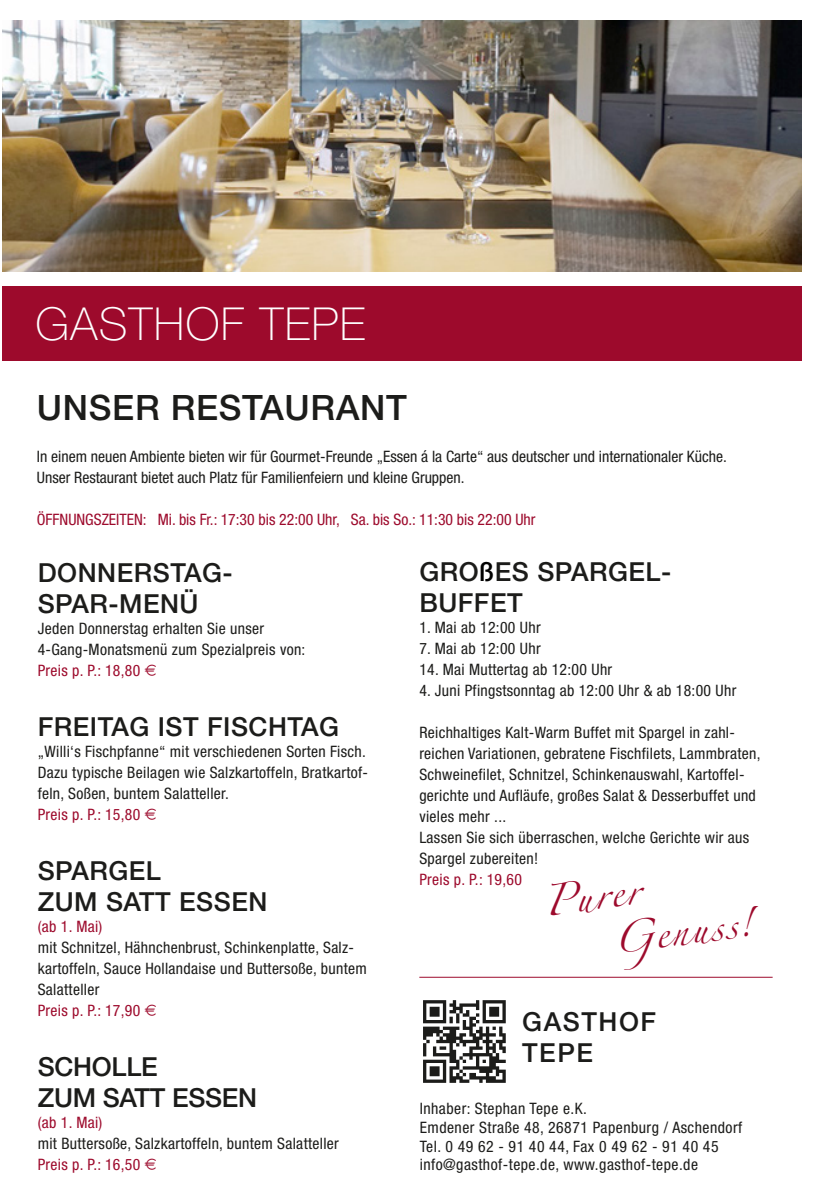
<style>
.page{position:relative;width:839px;height:1191px;background:#fff}
.page>*{position:absolute;margin:0;border:0;box-sizing:border-box;transform-origin:0 0}
.t1{font:100 45.5px "Helvetica Neue";letter-spacing:.03em;color:#fff}
.t2{font:500 35px "Helvetica Neue";letter-spacing:.02em;color:#1c1c1a}
.t3{font:28px/45.1px "Zapfino";color:#9d0a2c}
.t4{font:500 26.25px/31.5px "Helvetica Neue";letter-spacing:.02em;color:#1c1c1a}
.t5{font:500 26.25px/31.5px "Helvetica Neue";letter-spacing:-.01em;color:#1c1c1a}
.t6{font:500 26.25px/31.5px "Helvetica Neue";letter-spacing:.06em;color:#1c1c1a}
.t7{font:condensed 15.75px/21px "Helvetica Neue";letter-spacing:.02em;color:#1c1c1a}
.t8{font:condensed 15.75px/21px "Helvetica Neue";color:#1c1c1a}
.t9{font:condensed 15.75px "Helvetica Neue";color:#9d0a2c}
.t10{font:condensed 15.75px "Helvetica Neue";letter-spacing:.02em;color:#9d0a2c}
.s1{color:#010100}
</style>
<div class="page">
<div style="left:2px;top:286px;width:799px;height:74px;background:#9d0a2c"></div>
<svg style="left:423px;top:1000px;width:82px;height:82px"></svg>
<hr style="left:419px;top:976px;width:353px;height:1px;background:#9d0a2c">
<img style="left:2px;top:21px;width:799px;height:250px">
<h1 class="t1" style="left:35px;top:298px;width:331px">GASTHOF TEPE</h1>
<h2 class="t2" style="left:37px;top:387px;width:371px">UNSER RESTAURANT</h2>
<p class="t8" style="left:37px;top:446px;width:691px">In einem neuen Ambiente bieten wir für Gourmet-Freunde „Essen á la Carte“ aus deutscher und internationaler Küche.<br>Unser Restaurant bietet auch Platz für Familienfeiern und kleine Gruppen.</p>
<p class="t9" style="left:37px;top:510px;width:500px">ÖFFNUNGSZEITEN: Mi. bis Fr.: 17:30 bis 22:00 Uhr, Sa. bis So.: 11:30 bis 22:00 Uhr</p>
<h3 class="t4" style="left:38px;top:556px;width:196px">DONNERSTAG-<br>SPAR-MENÜ</h3>
<p class="t7" style="left:38px;top:618px;width:269px">Jeden Donnerstag erhalten Sie unser<br>4-Gang-Monatsmenü zum Spezialpreis von:</p>
<p class="t10" style="left:38px;top:662px;width:104px">Preis p. P.: 18,80</p>
<h3 class="t4" style="left:38px;top:710px;width:303px">FREITAG IST FISCHTAG</h3>
<p class="t7" style="left:38px;top:741px;width:332px">„Willi‘s Fischpfanne“ mit verschiedenen Sorten Fisch.<br>Dazu typische Beilagen wie Salzkartoffeln, Bratkartof&shy;feln, Soßen, buntem Salatteller.</p>
<p class="t10" style="left:38px;top:805px;width:104px">Preis p. P.: 15,80</p>
<h3 class="t4" style="left:38px;top:854px;width:231px">SPARGEL<br>ZUM SATT ESSEN</h3>
<p class="t9" style="left:38px;top:917px;width:66px">(ab 1. Mai)</p>
<p class="t7" style="left:38px;top:937px;width:330px">mit Schnitzel, Hähnchenbrust, Schinkenplatte, Salz&shy;kartoffeln, Sauce Hollandaise und Buttersoße, buntem<br>Salatteller</p>
<p class="t10" style="left:38px;top:1001px;width:104px">Preis p. P.: 17,90</p>
<h3 class="t5" style="left:38px;top:1050px;width:221px">SCHOLLE<br>ZUM SATT ESSEN</h3>
<p class="t9" style="left:38px;top:1113px;width:66px">(ab 1. Mai)</p>
<p class="t7" style="left:38px;top:1133px;width:302px">mit Buttersoße, Salzkartoffeln, buntem Salatteller</p>
<p class="t10" style="left:38px;top:1155px;width:104px">Preis p. P.: 16,50</p>
<h3 class="t4" style="left:419px;top:555px;width:253px">GRO<span class="s1">ß</span>ES SPARGEL-<br>BUFFET</h3>
<p class="t7" style="left:419px;top:617px;width:123px">1. Mai ab 12:00 Uhr</p>
<p class="t7" style="left:419px;top:638px;width:123px">7. Mai ab 12:00 Uhr</p>
<p class="t7" style="left:419px;top:659px;width:194px">14. Mai Muttertag ab 12:00 Uhr</p>
<p class="t7" style="left:419px;top:680px;width:318px">4. Juni Pfingstsonntag ab 12:00 Uhr &amp; ab 18:00 Uhr</p>
<p class="t7" style="left:419px;top:722px;width:343px">Reichhaltiges Kalt-Warm Buffet mit Spargel in zahl&shy;reichen Variationen, gebratene Fischfilets, Lammbraten, Schweinefilet, Schnitzel, Schinkenauswahl, Kartoffel&shy;gerichte und Aufläufe, großes Salat &amp; Desserbuffet und vieles mehr ...<br>Lassen Sie sich überraschen, welche Gerichte wir aus Spargel zubereiten!</p>
<p class="t10" style="left:419px;top:870px;width:104px">Preis p. P.: 19,60</p>
<h3 class="t3" style="left:605px;top:875px;width:141px;text-indent:-64px;rotate:-7deg">Purer<br>Genuss!</h3>
<h3 class="t6" style="left:522px;top:1005px;width:135px">GASTHOF<br>TEPE</h3>
<p class="t7" style="left:419px;top:1098px;width:324px;line-height:18.9px">Inhaber: Stephan Tepe e.K.<br>Emdener Straße 48, 26871 Papenburg / Aschendorf Tel. 0 49 62 - 91 40 44, Fax 0 49 62 - 91 40 45 info@gasthof-tepe.de, www.gasthof-tepe.de</p>
</div>
